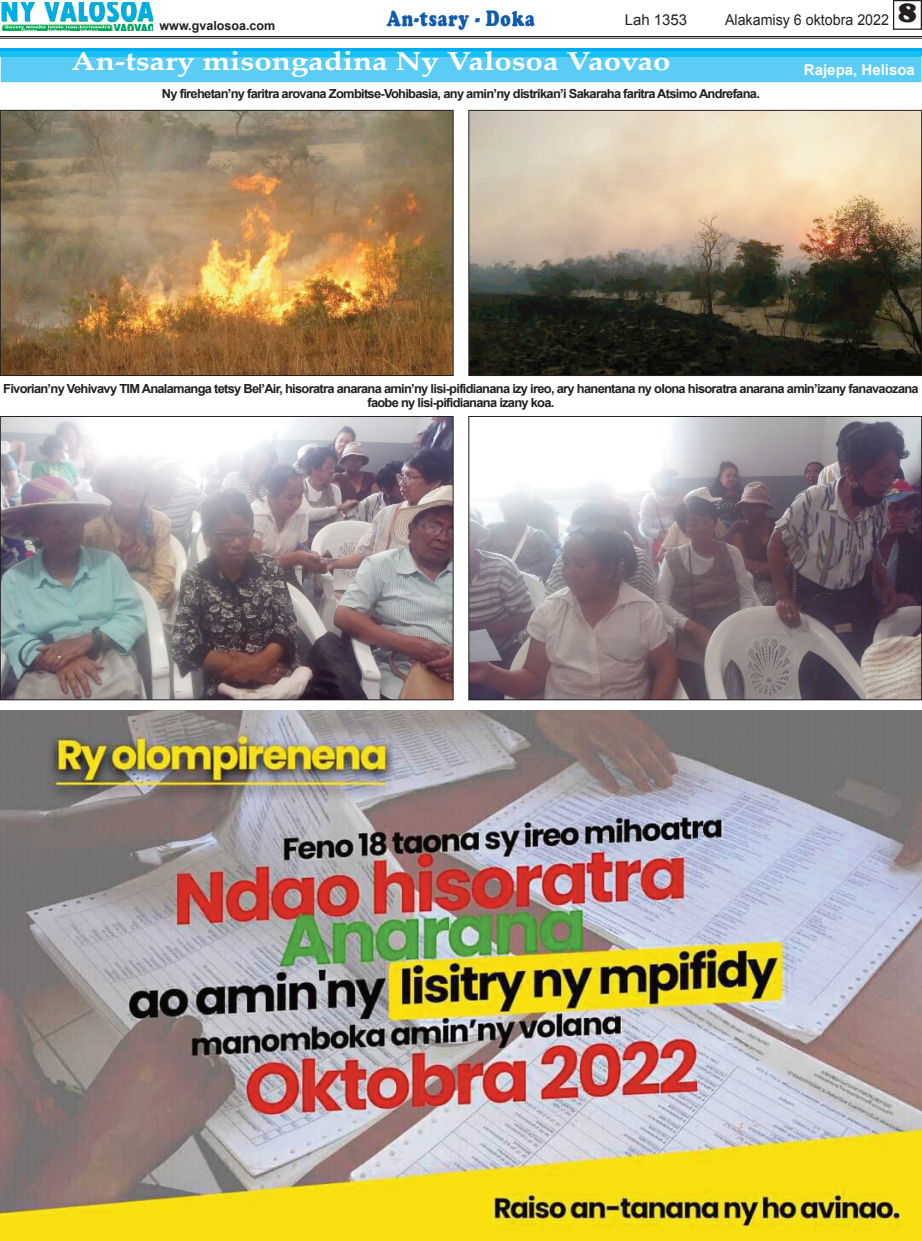
<style>
.page{position:relative;width:922px;height:1241px;background:#fff}
.page>*{position:absolute;margin:0;border:0;box-sizing:border-box;transform-origin:0 0}
.t1{font:700 26px "Palatino Linotype";letter-spacing:-.005em;color:#fff;scale:1.2 1}
.t2{font:900 22.5px "Cooper";letter-spacing:.05em;color:#105baa;scale:.76 1}
.t3{font:15px "Arial";color:#231f20;scale:.95 1}
.t4{font:700 15px "Arial";letter-spacing:-.005em;color:#fff}
.t5{font:15px "Arial";color:#231f20}
.t6{font:700 12.5px/13.8px "Arial";letter-spacing:-.055em;color:#231f20;text-align:center}
.t7{font:700 12.5px "Arial";color:#231f20}
</style>
<div class="page">
<hr style="left:0;top:36px;width:921px;height:1px;background:#231f20">
<hr style="left:0;top:38px;width:921px;height:1px;background:#231f20">
<img style="left:1px;top:2px;width:152px;height:29px">
<div style="left:892px;top:0;width:29px;height:30px;border:1px solid #231f20"></div>
<img style="left:0;top:710px;width:921px;height:530px">
<div style="left:0;top:48px;width:920px;height:8px;background:#00aeef"></div>
<div style="left:1px;top:51px;width:920px;height:31px;background:#5bccf5"></div>
<div style="left:1px;top:51px;width:919px;height:5px;background:#17c0f2"></div>
<img style="left:2px;top:112px;width:449px;height:262px">
<div style="left:0;top:110px;width:453px;height:266px;border:1px solid #231f20"></div>
<img style="left:470px;top:112px;width:449px;height:262px">
<div style="left:468px;top:110px;width:453px;height:266px;border:1px solid #231f20"></div>
<img style="left:2px;top:418px;width:449px;height:280px">
<div style="left:0;top:416px;width:453px;height:284px;border:1px solid #231f20"></div>
<img style="left:470px;top:418px;width:449px;height:280px">
<div style="left:468px;top:416px;width:453px;height:284px;border:1px solid #231f20"></div>
<p class="t7" style="left:159px;top:21px;width:117px">www.gvalosoa.com</p>
<h2 class="t2" style="left:387px;top:11px;width:196px">An-tsary - Doka</h2>
<p class="t5" style="left:624px;top:14px;width:64px">Lah 1353</p>
<p class="t3" style="left:724px;top:14px;width:203px">Alakamisy 6 oktobra 2022 <sup>8</sup></p>
<h1 class="t1" style="left:72px;top:51px;width:500px">An-tsary misongadina Ny Valosoa Vaovao</h1>
<p class="t4" style="left:803px;top:64px;width:112px">Rajepa, Helisoa</p>
<p class="t6" style="left:162px;top:88px;width:599px">Ny firehetan’ny faritra arovana Zombitse-Vohibasia, any amin’ny distrikan’i Sakaraha faritra Atsimo Andrefana.</p>
<p class="t6" style="left:3px;top:383px;width:916px">Fivorian’ny Vehivavy TIM Analamanga tetsy Bel’Air, hisoratra anarana amin’ny lisi-pifidianana izy ireo, ary hanentana ny olona hisoratra anarana amin’izany fanavaozana faobe ny lisi-pifidianana izany koa.</p>
</div>
